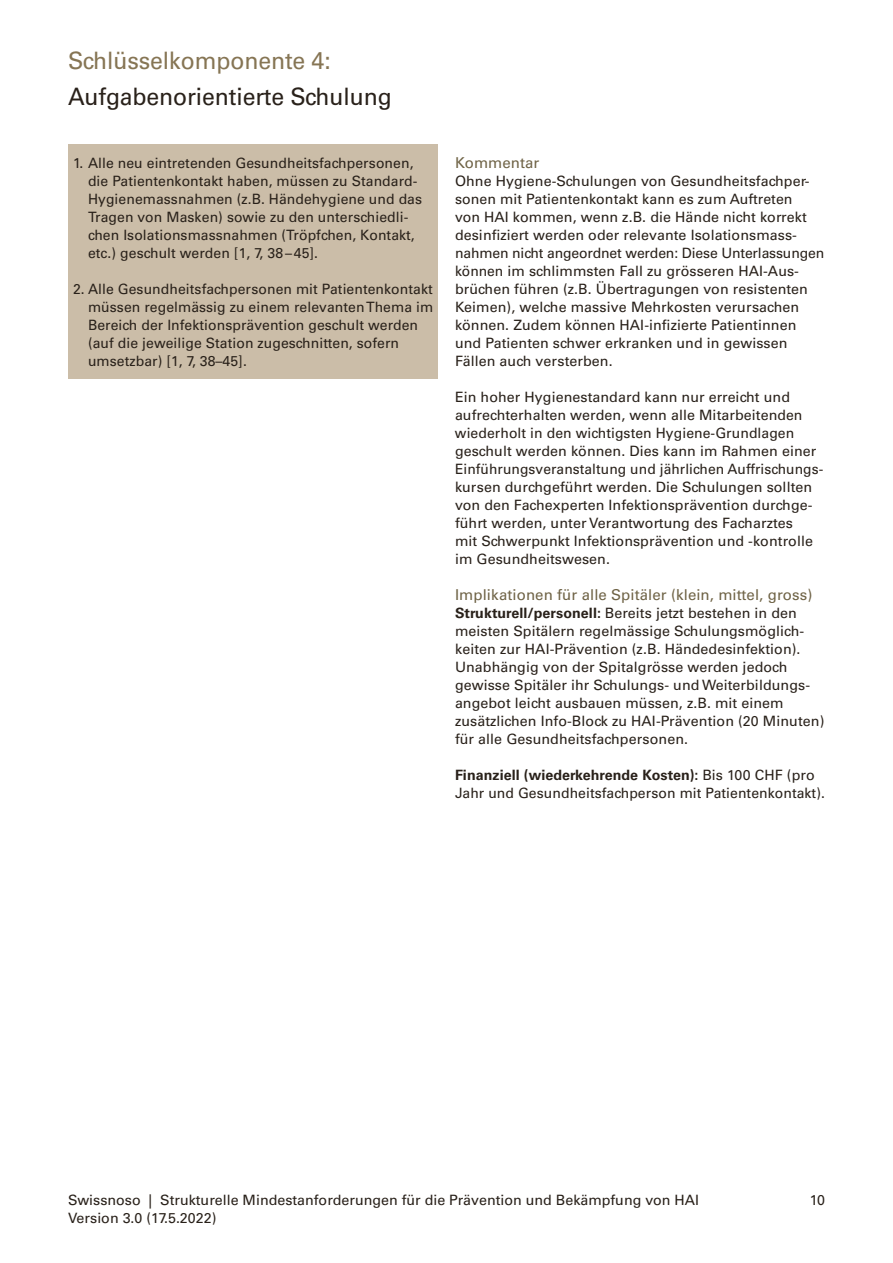
<style>
.page{position:relative;width:893px;height:1263px;background:#fff}
.page>*{position:absolute;margin:0;border:0;box-sizing:border-box;transform-origin:0 0}
.t1{font:24px "Univers LT";letter-spacing:-.005em;color:#29211a;scale:.96 1}
.t2{font:24px "Univers LT";letter-spacing:-.005em;color:#867554;scale:.96 1}
.t3{font:15px "Univers LT";letter-spacing:.005em;color:#6f6346}
.t4{font:14.25px/18px "Univers LT";letter-spacing:.005em;color:#29211a}
.s1{font-weight:700}
</style>
<div class="page">
<div style="left:68px;top:145px;width:370px;height:234px;background:#cbbda8"></div>
<h1 class="t2" style="left:68px;top:46px;width:275px">Schlüsselkomponente 4:</h1>
<h1 class="t1" style="left:68px;top:82px;width:339px">Aufgabenorientierte Schulung</h1>
<p class="t4" style="left:88px;top:154px;width:336px;text-indent:-15px">1. Alle neu eintretenden Gesundheitsfachpersonen, die Patientenkontakt haben, müssen zu Standard-Hygienemassnahmen (z.B. Händehygiene und das Tragen von Masken) sowie zu den unterschiedli&shy;chen Isolationsmassnahmen (Tröpfchen, Kontakt, etc.) geschult werden [1, 7, 38–45].</p>
<p class="t4" style="left:88px;top:280px;width:347px;text-indent:-15px">2. Alle Gesundheitsfachpersonen mit Patientenkontakt müssen regelmässig zu einem relevanten Thema im Bereich der Infektionsprävention geschult werden (auf die jeweilige Station zugeschnitten, sofern umsetzbar) [1, 7, 38–45].</p>
<p class="t3" style="left:455px;top:154px;width:86px">Kommentar</p>
<p class="t4" style="left:455px;top:172px;width:371px">Ohne Hygiene-Schulungen von Gesundheitsfachper&shy;sonen mit Patientenkontakt kann es zum Auftreten<br>von HAI kommen, wenn z.B. die Hände nicht korrekt desinfiziert werden oder relevante Isolationsmass&shy;nahmen nicht angeordnet werden: Diese Unterlassungen können im schlimmsten Fall zu grösseren HAI-Aus&shy;brüchen führen (z.B. Übertragungen von resistenten Keimen), welche massive Mehrkosten verursachen können. Zudem können HAI-infizierte Patientinnen und Patienten schwer erkranken und in gewissen Fällen auch versterben.</p>
<p class="t4" style="left:455px;top:388px;width:370px">Ein hoher Hygienestandard kann nur erreicht und aufrechterhalten werden, wenn alle Mitarbeitenden wiederholt in den wichtigsten Hygiene-Grundlagen geschult werden können. Dies kann im Rahmen einer Einführungsveranstaltung und jährlichen Auffrischungs&shy;kursen durchgeführt werden. Die Schulungen sollten von den Fachexperten Infektionsprävention durchge&shy;führt werden, unter Verantwortung des Facharztes<br>mit Schwerpunkt Infektionsprävention und -kontrolle im Gesundheitswesen.</p>
<p class="t3" style="left:455px;top:586px;width:359px">Implikationen für alle Spitäler (klein, mittel, gross)</p>
<p class="t4" style="left:455px;top:604px;width:371px"><span class="s1">Strukturell/personell:</span> Bereits jetzt bestehen in den meisten Spitälern regelmässige Schulungsmöglich&shy;keiten zur HAI-Prävention (z.B. Händedesinfektion).<br>Unabhängig von der Spitalgrösse werden jedoch gewisse Spitäler ihr Schulungs- und Weiterbildungs&shy;angebot leicht ausbauen müssen, z.B. mit einem zusätzlichen Info-Block zu HAI-Prävention (20 Minuten) für alle Gesundheitsfachpersonen.</p>
<p class="t4" style="left:455px;top:766px;width:371px"><span class="s1">Finanziell (wiederkehrende Kosten):</span> Bis 100 CHF (pro<br>Jahr und Gesundheitsfachperson mit Patientenkontakt).</p>
<p class="t4" style="left:68px;top:1191px;width:632px">Swissnoso | Strukturelle Mindestanforderungen für die Prävention und Bekämpfung von HAI</p>
<p class="t4" style="left:810px;top:1191px;width:17px">10</p>
<p class="t4" style="left:68px;top:1209px;width:150px">Version 3.0 (17.5.2022)</p>
</div>
